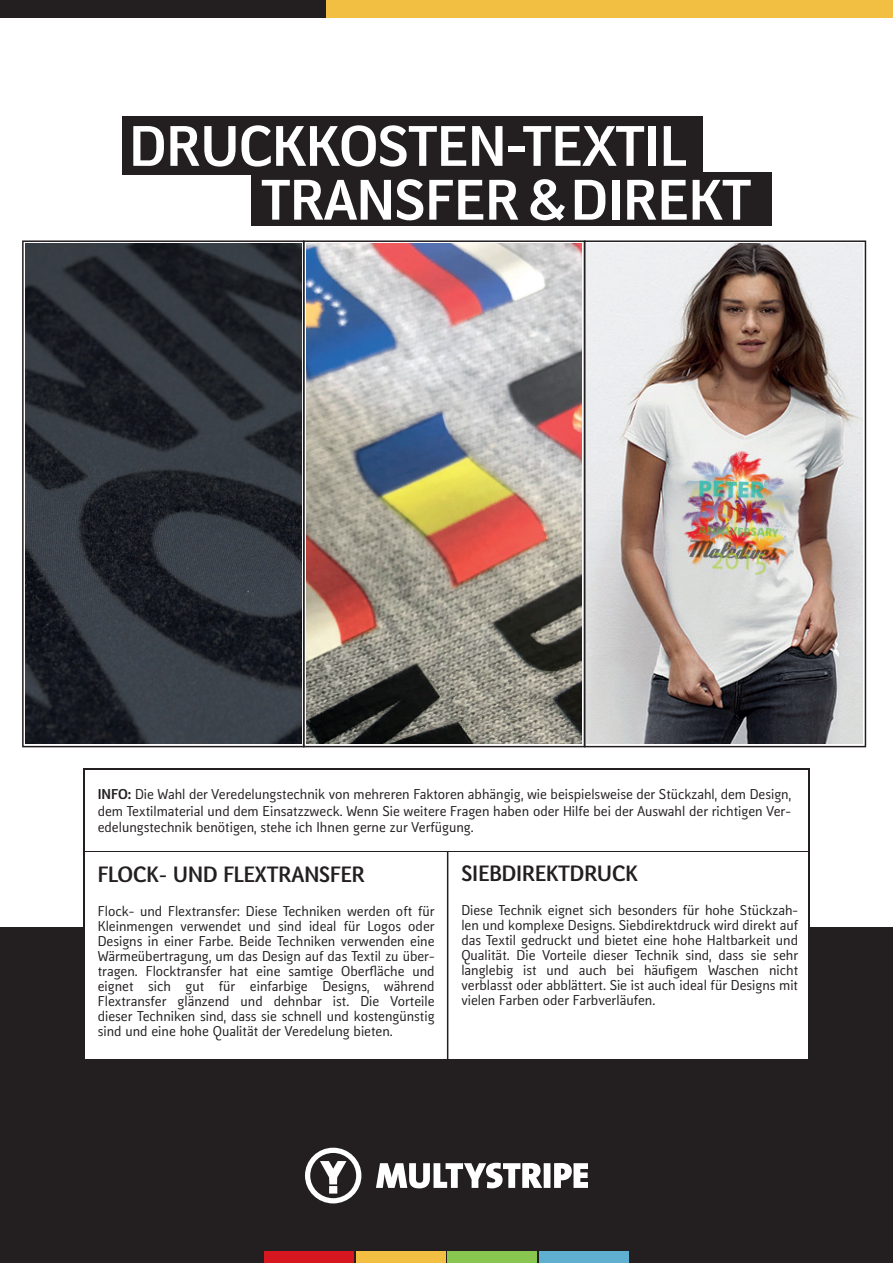
<style>
.page{position:relative;width:893px;height:1263px;background:#fff}
.page>*{position:absolute;margin:0;border:0;box-sizing:border-box;transform-origin:0 0}
.t1{font:800 54px/53.8px "Kofi Pure Sans";color:#fff}
.t2{font:700 21px "Kofi Red";color:#231f20}
.t3{font:500 13.5px/15px "Kofi Pure Sans";color:#231f20;text-align:justify}
.s1{font-weight:800}
</style>
<div class="page">
<img style="left:25px;top:244px;width:276px;height:500px">
<div style="left:22px;top:240px;width:282px;height:507px;border:2px solid #231f20"></div>
<img style="left:306px;top:244px;width:276px;height:500px">
<div style="left:303px;top:240px;width:282px;height:507px;border:2px solid #231f20"></div>
<img style="left:587px;top:244px;width:276px;height:500px">
<div style="left:584px;top:240px;width:282px;height:507px;border:2px solid #231f20"></div>
<div style="left:0;top:927px;width:893px;height:336px;background:#231f20"></div>
<div style="left:265px;top:1251px;width:89px;height:12px;background:#d7171f"></div>
<div style="left:356px;top:1251px;width:89px;height:12px;background:#f3bf42"></div>
<div style="left:448px;top:1251px;width:89px;height:12px;background:#89c650"></div>
<div style="left:539px;top:1251px;width:89px;height:12px;background:#5eafd0"></div>
<div style="left:0;top:0;width:893px;height:17px;background:#f3bf42"></div>
<div style="left:83px;top:768px;width:727px;height:246px;background:linear-gradient(to right,#fff,#fff)"></div>
<div style="left:85px;top:853px;width:723px;height:206px;background:#fff"></div>
<div style="left:85px;top:770px;width:723px;height:80px;background:#fff"></div>
<hr style="left:447px;top:852px;width:1px;height:207px;background:#231f20">
<div style="left:122px;top:116px;width:580px;height:58px;background:#231f20"></div>
<div style="left:251px;top:172px;width:521px;height:53px;background:#231f20"></div>
<svg style="left:305px;top:1148px;width:283px;height:55px"></svg>
<div style="left:0;top:0;width:326px;height:17px;background:#231f20"></div>
<h1 class="t1" style="left:262px;top:119px;width:491px;text-indent:-132px">DRUCKKOSTEN-TEXTIL<br>TRANSFER &amp; DIREKT</h1>
<p class="t3" style="left:98px;top:786px;width:695px;line-height:16.5px"><span class="s1">INFO:</span> Die Wahl der Veredelungstechnik von mehreren Faktoren abhängig, wie beispielsweise der Stückzahl, dem Design, dem Textilmaterial und dem Einsatzzweck. Wenn Sie weitere Fragen haben oder Hilfe bei der Auswahl der richtigen Ver&shy;edelungstechnik benötigen, stehe ich Ihnen gerne zur Verfügung.</p>
<h2 class="t2" style="left:98px;top:860px;width:268px">FLOCK- UND FLEXTRANSFER</h2>
<p class="t3" style="left:98px;top:904px;width:338px">Flock- und Flextransfer: Diese Techniken werden oft für Kleinmengen verwendet und sind ideal für Logos oder Designs in einer Farbe. Beide Techniken verwenden eine Wärmeübertragung, um das Design auf das Textil zu über&shy;tragen. Flocktransfer hat eine samtige Oberfläche und eignet sich gut für einfarbige Designs, während Flextransfer glänzend und dehnbar ist. Die Vorteile dieser Techniken sind, dass sie schnell und kostengünstig sind und eine hohe Qualität der Veredelung bieten.</p>
<h2 class="t2" style="left:461px;top:859px;width:178px">SIEBDIREKTDRUCK</h2>
<p class="t3" style="left:461px;top:902px;width:338px">Diese Technik eignet sich besonders für hohe Stückzah&shy;len und komplexe Designs. Siebdirektdruck wird direkt auf das Textil gedruckt und bietet eine hohe Haltbarkeit und Qualität. Die Vorteile dieser Technik sind, dass sie sehr langlebig ist und auch bei häufigem Waschen nicht verblasst oder abblättert. Sie ist auch ideal für Designs mit vielen Farben oder Farbverläufen.</p>
</div>
